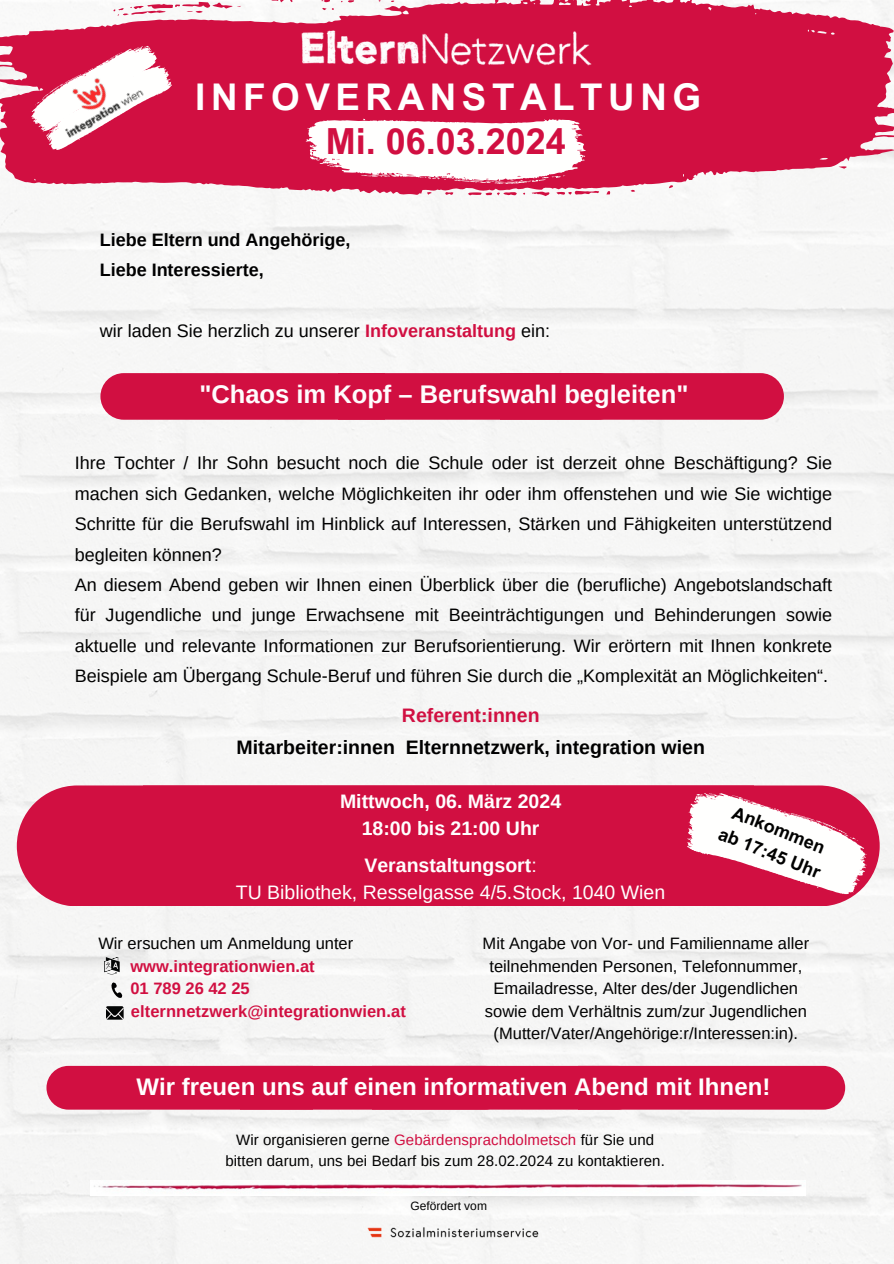
<style>
.page{position:relative;width:894px;height:1264px;background:#fff}
.page>*{position:absolute;margin:0;border:0;box-sizing:border-box;transform-origin:0 0}
.t1{font:700 36.75px "Arial MT Pro";letter-spacing:.15em;color:#fff}
.t2{font:700 36px "Arial MT Pro";color:#d10f41}
.t3{font:700 25.5px "Arimo";color:#fefcfd}
.t4{font:700 24px "Arimo";color:#fff}
.t5{font:700 19.5px/32.7px "Arimo";color:#000;text-align:center}
.t6{font:19.5px/26.8px "Arimo";color:#fff;text-align:center}
.t7{font:700 19.5px/26.8px "Arimo";color:#fff;text-align:center}
.t8{font:18px/30.3px "Arimo";color:#000}
.t9{font:700 18px/30.3px "Arimo";color:#000}
.t10{font:700 18px/24.8px "Arial MT Pro";color:#000}
.t11{font:16.5px/22.5px "Arimo";color:#000;text-align:center}
.t12{font:700 16.5px/22.5px "Arimo";letter-spacing:.005em;color:#d10f41}
.t13{font:15px/20.2px "Arimo";letter-spacing:.005em;color:#000;text-align:center}
.t14{font:12px "Arimo";color:#000}
.s1{font-weight:700;color:#d10f41}
.s2{color:#d10f41}
.s3{font-weight:700}
.s4{font-weight:400;color:#000}
</style>
<div class="page">
<div style="left:0;top:196px;width:893px;height:1067px;background:#f6f6f5"></div>
<img style="left:359px;top:1219px;width:188px;height:26px">
<img style="left:90px;top:1180px;width:715px;height:15px">
<div style="left:100px;top:373px;width:683px;height:46px;background:#d10f41"></div>
<div style="left:46px;top:1065px;width:798px;height:44px;background:#d10f41"></div>
<svg style="left:104px;top:956px;width:16px;height:18px"></svg>
<svg style="left:108px;top:982px;width:15px;height:18px"></svg>
<svg style="left:106px;top:1006px;width:18px;height:13px"></svg>
<svg style="left:0;top:0;width:893px;height:62px;fill:#d10f41"></svg>
<svg style="left:0;top:62px;width:893px;height:134px;fill:#d10f41"></svg>
<img style="left:297px;top:28px;width:297px;height:41px">
<svg style="left:302px;top:92px;width:287px;height:107px"></svg>
<svg style="left:17px;top:785px;width:126px;height:120px;background:#d42754"></svg>
<div style="left:143px;top:785px;width:736px;height:120px;background:#d10f41"></div>
<svg style="left:22px;top:39px;width:154px;height:126px;background:#d72f5a"></svg>
<img style="left:48px;top:58px;width:99px;height:83px">
<svg style="left:680px;top:785px;width:192px;height:128px"></svg>
<p class="t1" style="left:195px;top:83px;width:507px">INFOVERANSTALTUNG</p>
<h5 class="t2" style="left:325px;top:127px;width:242px">Mi. 06.03.2024</h5>
<p class="t9" style="left:100px;top:224px;width:252px">Liebe Eltern und Angehörige,<br>Liebe Interessierte,</p>
<h2 class="t8" style="left:100px;top:316px;width:452px">wir laden Sie herzlich zu unserer <span class="s1">Infoveranstaltung</span> ein:</h2>
<p class="t3" style="left:199px;top:380px;width:490px">"Chaos im Kopf – Berufswahl begleiten"</p>
<h4 class="t8" style="left:75px;top:448px;width:759px">Ihre Tochter / Ihr Sohn besucht noch die Schule oder ist derzeit ohne Beschäftigung? Sie machen sich Gedanken, welche Möglichkeiten ihr oder ihm offenstehen und wie Sie wichtige Schritte für die Berufswahl im Hinblick auf Interessen, Stärken und Fähigkeiten unterstützend begleiten können?<br>An diesem Abend geben wir Ihnen einen Überblick über die (berufliche) Angebotslandschaft für Jugendliche und junge Erwachsene mit Beeinträchtigungen und Behinderungen sowie aktuelle und relevante Informationen zur Berufsorientierung. Wir erörtern mit Ihnen konkrete Beispiele am Übergang Schule-Beruf und führen Sie durch die „Komplexität an Möglichkeiten“.</h4>
<h3 class="t5" style="left:236px;top:698px;width:469px"><span class="s2">Referent:innen<br></span>Mitarbeiter:innen Elternnetzwerk, integration wien</h3>
<p class="t7" style="left:340px;top:787px;width:222px">Mittwoch, 06. März 2024<br>18:00 bis 21:00 Uhr</p>
<h1 class="t6" style="left:236px;top:851px;width:431px"><span class="s3">Veranstaltungsort</span>:<br>TU Bibliothek, Resselgasse 4/5.Stock, 1040 Wien</h1>
<h4 class="t10" style="left:732px;top:800px;width:110px;rotate:22deg">Ankommen ab 17:45 Uhr</h4>
<p class="t12" style="left:130px;top:932px;width:277px;text-indent:-32px"><span class="s4">Wir ersuchen um Anmeldung unter </span>www.integrationwien.at<br>01 789 26 42 25 elternnetzwerk@integrationwien.at</p>
<h4 class="t11" style="left:482px;top:932px;width:328px">Mit Angabe von Vor- und Familienname aller teilnehmenden Personen, Telefonnummer, Emailadresse, Alter des/der Jugendlichen sowie dem Verhältnis zum/zur Jugendlichen (Mutter/Vater/Angehörige:r/Interessen:in).</h4>
<p class="t4" style="left:136px;top:1073px;width:635px">Wir freuen uns auf einen informativen Abend mit Ihnen!</p>
<p class="t13" style="left:225px;top:1129px;width:441px">Wir organisieren gerne <span class="s2">Gebärdensprachdolmetsch</span> für Sie und bitten darum, uns bei Bedarf bis zum 28.02.2024 zu kontaktieren.</p>
<h5 class="t14" style="left:410px;top:1198px;width:78px">Gefördert vom</h5>
</div>
